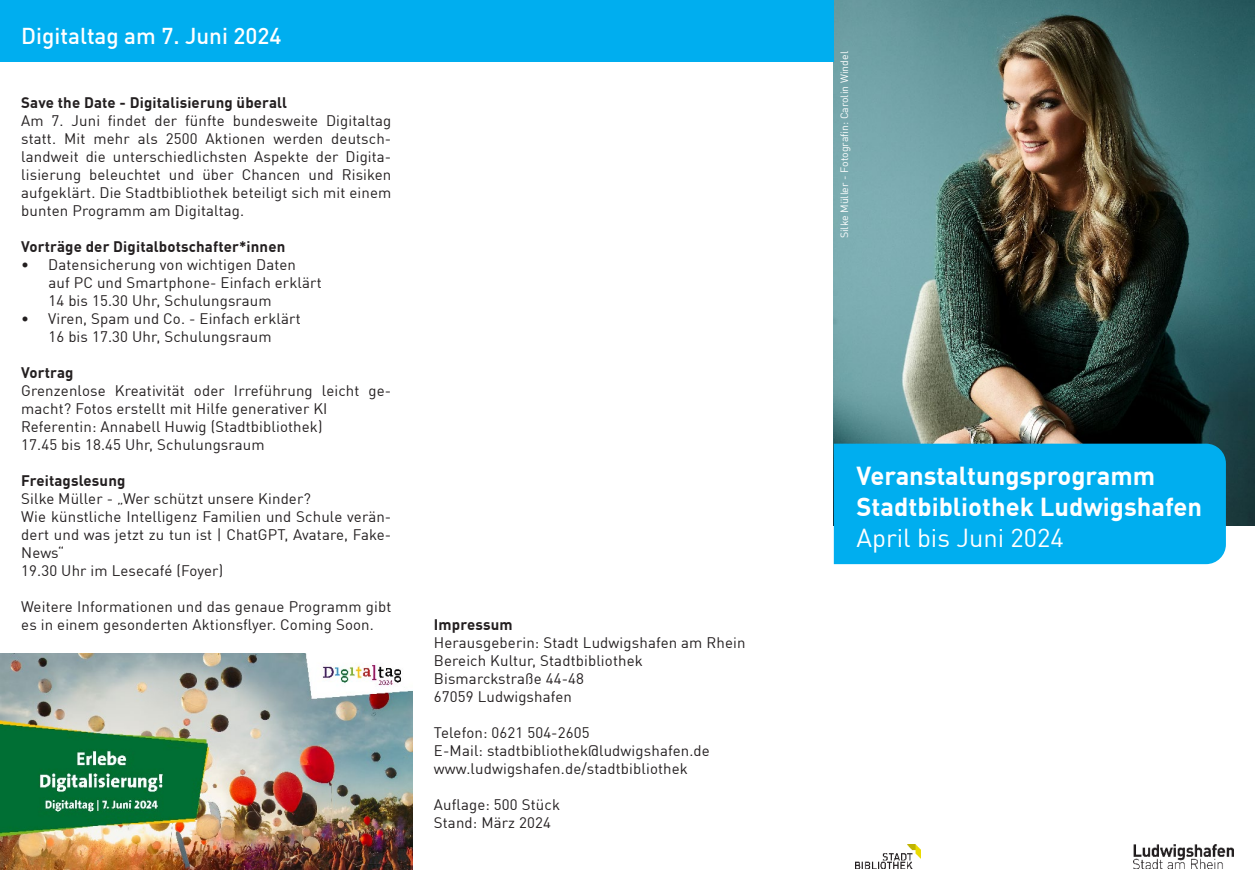
<style>
.page{position:relative;width:1255px;height:893px;background:#fff}
.page>*{position:absolute;margin:0;border:0;box-sizing:border-box;transform-origin:0 0}
.t1{font:700 25.5px/30.6px "DIN Offc";color:#fff}
.t2{font:500 22.5px "DIN Offc";color:#fff}
.Subheadline{font:15px/18px "DIN Offc";letter-spacing:.01em;color:#231f20;text-align:justify}
.Fließtext{font:15px "DIN Offc";letter-spacing:.01em;color:#231f20}
.Subheadline-2{font:700 15px "DIN Offc";letter-spacing:.01em;color:#231f20}
.Fließtext-2{font:700 15px "DIN Offc";letter-spacing:.01em;color:#231f20}
.t3{font:10.5px "DIN Offc";color:#fff}
.s1{font-weight:400}
</style>
<div class="page">
<img style="left:833px;top:0;width:421px;height:525px">
<img style="left:855px;top:844px;width:65px;height:24px">
<img style="left:1133px;top:844px;width:100px;height:24px">
<div style="left:833px;top:444px;width:392px;height:120px;background:#00aeef"></div>
<div style="left:0;top:0;width:833px;height:62px;background:#00aeef"></div>
<img style="left:0;top:653px;width:412px;height:216px">
<p class="t2" style="left:21px;top:21px;width:261px">Digitaltag am 7. Juni 2024</p>
<p class="Subheadline-2" style="left:21px;top:93px;width:267px">Save the Date - Digitalisierung überall</p>
<p class="Subheadline" style="left:21px;top:111px;width:371px">Am 7. Juni findet der fünfte bundesweite Digitaltag statt. Mit mehr als 2500 Aktionen werden deutsch&shy;landweit die unterschiedlichsten Aspekte der Digita&shy;lisierung beleuchtet und über Chancen und Risiken aufgeklärt. Die Stadtbibliothek beteiligt sich mit einem bunten Programm am Digitaltag.</p>
<p class="Subheadline-2" style="left:21px;top:237px;width:265px">Vorträge der Digitalbotschafter*innen</p>
<p class="Subheadline" style="left:21px;top:255px;width:276px">• Datensicherung von wichtigen Daten</p>
<p class="Subheadline" style="left:48px;top:273px;width:275px">auf PC und Smartphone- Einfach erklärt</p>
<p class="Subheadline" style="left:48px;top:291px;width:225px">14 bis 15.30 Uhr, Schulungsraum</p>
<p class="Subheadline" style="left:21px;top:309px;width:281px">• Viren, Spam und Co. - Einfach erklärt</p>
<p class="Subheadline" style="left:48px;top:327px;width:225px">16 bis 17.30 Uhr, Schulungsraum</p>
<p class="Subheadline-2" style="left:21px;top:363px;width:54px">Vortrag</p>
<p class="Subheadline" style="left:21px;top:381px;width:371px">Grenzenlose Kreativität oder Irreführung leicht ge&shy;macht? Fotos erstellt mit Hilfe generativer KI</p>
<p class="Subheadline" style="left:21px;top:417px;width:303px">Referentin: Annabell Huwig (Stadtbibliothek)</p>
<p class="Subheadline" style="left:21px;top:435px;width:245px">17.45 bis 18.45 Uhr, Schulungsraum</p>
<p class="Subheadline-2" style="left:21px;top:471px;width:106px">Freitagslesung</p>
<p class="Subheadline" style="left:21px;top:489px;width:291px">Silke Müller - „Wer schützt unsere Kinder?</p>
<p class="Subheadline" style="left:21px;top:507px;width:371px">Wie künstliche Intelligenz Familien und Schule verän&shy;dert und was jetzt zu tun ist | ChatGPT, Avatare, Fake-News“</p>
<p class="Subheadline" style="left:21px;top:561px;width:203px">19.30 Uhr im Lesecafé (Foyer)</p>
<p class="Subheadline" style="left:21px;top:597px;width:371px">Weitere Informationen und das genaue Programm gibt es in einem gesonderten Aktionsflyer. Coming Soon.</p>
<p class="Fließtext-2" style="left:434px;top:615px;width:80px">Impressum</p>
<p class="Fließtext" style="left:434px;top:633px;width:313px">Herausgeberin: Stadt Ludwigshafen am Rhein</p>
<p class="Fließtext" style="left:434px;top:651px;width:210px">Bereich Kultur, Stadtbibliothek</p>
<p class="Fließtext" style="left:434px;top:669px;width:152px">Bismarckstraße 44-48</p>
<p class="Fließtext" style="left:434px;top:687px;width:140px">67059 Ludwigshafen</p>
<p class="Fließtext" style="left:434px;top:723px;width:157px">Telefon: 0621 504-2605</p>
<p class="Fließtext" style="left:434px;top:741px;width:277px">E-Mail: stadtbibliothek@ludwigshafen.de</p>
<p class="Fließtext" style="left:434px;top:759px;width:255px">www.ludwigshafen.de/stadtbibliothek</p>
<p class="Fließtext" style="left:434px;top:795px;width:128px">Auflage: 500 Stück</p>
<p class="Fließtext" style="left:434px;top:813px;width:119px">Stand: März 2024</p>
<p class="t3" style="left:837px;top:238px;width:188px;rotate:-90deg">Silke Müller - Fotografin: Carolin Windel</p>
<p class="t1" style="left:856px;top:460px;width:300px">Veranstaltungsprogramm</p>
<p class="t1" style="left:856px;top:490px;width:347px">Stadtbibliothek Ludwigshafen<br><span class="s1">April bis Juni 2024</span></p>
</div>
